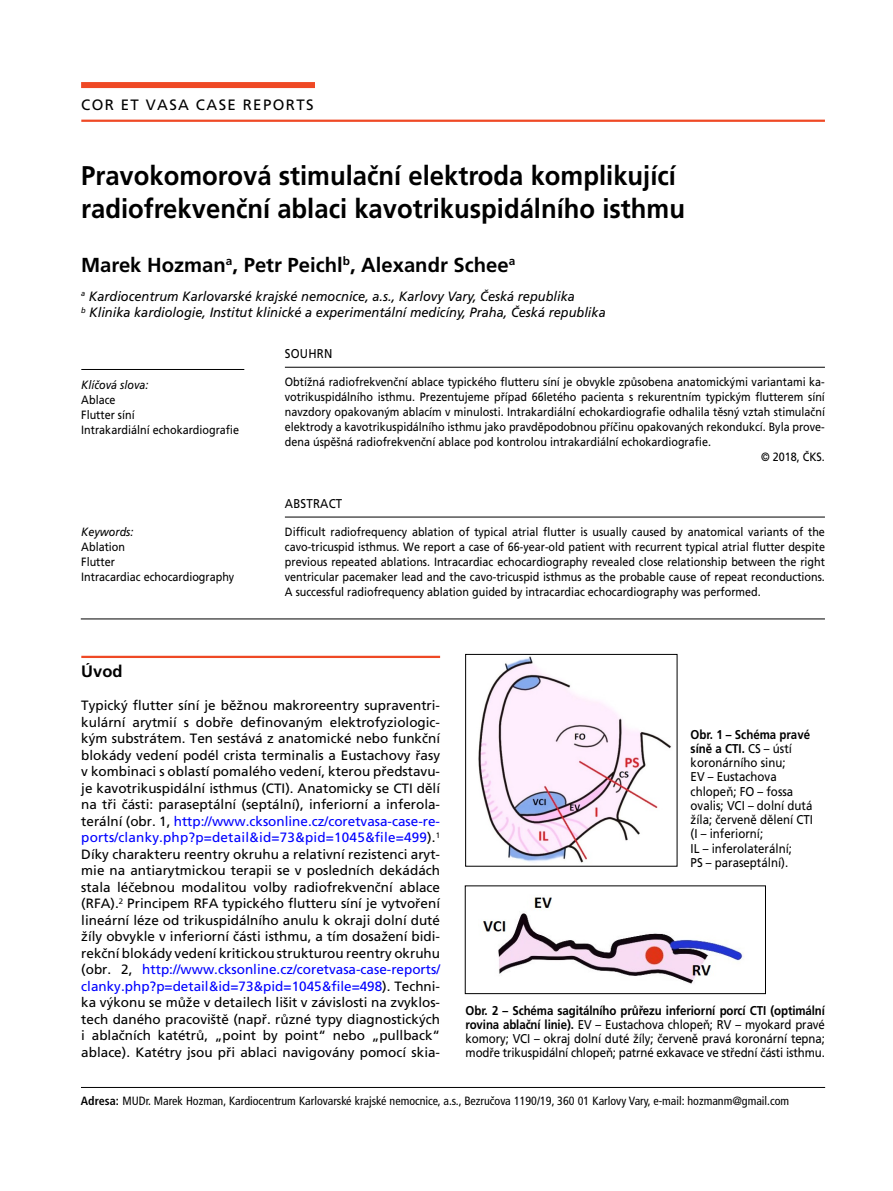
<style>
.page{position:relative;width:893px;height:1191px;background:#fff}
.page>*{position:absolute;margin:0;border:0;box-sizing:border-box;transform-origin:0 0}
.t1{font:700 27px/32.2px "Frutiger CE";color:#000;scale:.95 1}
.t2{font:700 20.25px "Frutiger CE";color:#000}
.t3{font:700 16.5px "Frutiger CE";color:#000}
.t4{font:15px "Frutiger CE";letter-spacing:.095em;color:#000}
.t5{font:14.7px "Calibri";color:#000}
.t6{font:13.5px/16.5px "Frutiger CE";color:#000;text-align:justify}
.t7{font:italic 13.5px/16.5px "Frutiger CE";color:#000;scale:.95 1}
.t8{font:700 13.35px "Calibri";letter-spacing:.005em;color:#000}
.t9{font:12.75px/14.2px "Frutiger CE";color:#000;text-align:justify;scale:.9 1}
.t10{font:12px/15px "Frutiger CE";color:#000;scale:.9 1}
.t11{font:12px "Frutiger Condensed CE";color:#000}
.t12{font:italic 12px "Frutiger CE";color:#000;scale:.9 1}
.s1{color:#00f}
.s2{font-weight:700}
</style>
<div class="page">
<hr style="left:81px;top:120px;width:744px;height:2px;background:#ef4925">
<div style="left:81px;top:82px;width:234px;height:6px;background:#ef4925"></div>
<hr style="left:81px;top:1087px;width:744px;height:1px;background:#000">
<hr style="left:285px;top:367px;width:540px;height:1px;background:#000">
<hr style="left:285px;top:516px;width:540px;height:1px;background:#000">
<hr style="left:81px;top:369px;width:163px;height:1px;background:#000">
<hr style="left:81px;top:656px;width:359px;height:2px;background:#ef4925">
<hr style="left:81px;top:618px;width:744px;height:1px;background:#000">
<img style="left:478px;top:656px;width:193px;height:207px">
<div style="left:465px;top:654px;width:212px;height:212px;border:1px solid #000"></div>
<img style="left:483px;top:897px;width:260px;height:87px">
<div style="left:465px;top:885px;width:301px;height:109px;border:1px solid #000"></div>
<p class="t4" style="left:81px;top:96px;width:234px">Cor et Vasa Case Reports</p>
<h1 class="t1" style="left:81px;top:160px;width:637px">Pravokomorová stimulační elektroda komplikující radiofrekvenční ablaci kavotrikuspidálního isthmu</h1>
<h2 class="t2" style="left:81px;top:253px;width:436px">Marek Hozman<sup>a</sup>, Petr Peichl<sup>b</sup>, Alexandr Schee<sup>a</sup></h2>
<p class="t7" style="left:81px;top:288px;width:554px"><sup>a</sup> Kardiocentrum Karlovarské krajské nemocnice, a.s., Karlovy Vary, Česká republika<br><sup>b</sup> Klinika kardiologie, Institut klinické a experimentální medicíny, Praha, Česká republika</p>
<p class="t12" style="left:81px;top:377px;width:76px">Klíčová slova:</p>
<p class="t10" style="left:81px;top:392px;width:177px">Ablace<br>Flutter síní<br>Intrakardiální echokardiografie</p>
<p class="t12" style="left:81px;top:524px;width:60px">Keywords:</p>
<p class="t10" style="left:81px;top:539px;width:172px">Ablation<br>Flutter<br>Intracardiac echocardiography</p>
<p class="t9" style="left:285px;top:347px;width:54px">Souhrn</p>
<p class="t10" style="left:285px;top:374px;width:601px">Obtížná radiofrekvenční ablace typického flutteru síní je obvykle způsobena anatomickými variantami ka-</p>
<p class="t10" style="left:285px;top:389px;width:602px">votrikuspidálního isthmu. Prezentujeme případ 66letého pacienta s rekurentním typickým flutterem síní</p>
<p class="t10" style="left:285px;top:404px;width:602px">navzdory opakovaným ablacím v minulosti. Intrakardiální echokardiografie odhalila těsný vztah stimulační</p>
<p class="t10" style="left:285px;top:419px;width:601px">elektrody a kavotrikuspidálního isthmu jako pravděpodobnou příčinu opakovaných rekondukcí. Byla prove-</p>
<p class="t10" style="left:285px;top:434px;width:475px">dena úspěšná radiofrekvenční ablace pod kontrolou intrakardiální echokardiografie.</p>
<p class="t10" style="left:761px;top:449px;width:72px">© 2018, ČKS.</p>
<p class="t9" style="left:285px;top:496px;width:65px">Abstract</p>
<p class="t10" style="left:285px;top:524px;width:602px;text-align:justify">Difficult radiofrequency ablation of typical atrial flutter is usually caused by anatomical variants of the cavo-tricuspid isthmus. We report a case of 66-year-old patient with recurrent typical atrial flutter despite previous repeated ablations. Intracardiac echocardiography revealed close relationship between the right ventricular pacemaker lead and the cavo-tricuspid isthmus as the probable cause of repeat reconductions.<br>A successful radiofrequency ablation guided by intracardiac echocardiography was performed.</p>
<p class="t5" style="left:476px;top:516px;width:144px">Obrazová dokumentace</p>
<p class="t3" style="left:81px;top:662px;width:43px">Úvod</p>
<p class="t6" style="left:81px;top:697px;width:360px">Typický flutter síní je běžnou makroreentry supraventri&shy;kulární arytmií s dobře definovaným elektrofyziologic&shy;kým substrátem. Ten sestává z anatomické nebo funkční blokády vedení podél crista terminalis a Eustachovy řasy v kombinaci s oblastí pomalého vedení, kterou představu&shy;je kavotrikuspidální isthmus (CTI). Anatomicky se CTI dělí na tři části: paraseptální (septální), inferiorní a inferola&shy;terální (obr. 1, <span class="s1">http://www.cksonline.cz/coretvasa-case-re&shy;ports/clanky.php?p=detail&amp;id=73&amp;pid=1045&amp;file=499</span>).<sup>1<br></sup>Díky charakteru reentry okruhu a relativní rezistenci aryt&shy;mie na antiarytmickou terapii se v posledních dekádách stala léčebnou modalitou volby radiofrekvenční ablace (RFA).<sup>2</sup> Principem RFA typického flutteru síní je vytvoření lineární léze od trikuspidálního anulu k okraji dolní duté žíly obvykle v inferiorní části isthmu, a tím dosažení bidi&shy;rekční blokády vedení kritickou strukturou reentry okruhu (obr. 2, <span class="s1">http://www.cksonline.cz/coretvasa-case-reports/ clanky.php?p=detail&amp;id=73&amp;pid=1045&amp;file=498</span>). Techni&shy;ka výkonu se může v detailech lišit v závislosti na zvyklos&shy;tech daného pracoviště (např. různé typy diagnostických i ablačních katétrů, „point by point“ nebo „pullback“ ablace). Katétry jsou při ablaci navigovány pomocí skia-</p>
<p class="t9" style="left:691px;top:727px;width:138px;text-align:left"><span class="s2">Obr. 1 – Schéma pravé síně a CTI.</span> CS – ústí koronárního sinu;<br>EV – Eustachova chlopeň; FO – fossa ovalis; VCI – dolní dutá žíla; červeně dělení CTI (I – inferiorní;<br>IL – inferolaterální;<br>PS – paraseptální).</p>
<p class="t9" style="left:466px;top:1003px;width:401px"><span class="s2">Obr. 2 – Schéma sagitálního průřezu inferiorní porcí CTI (optimální rovina ablační linie).</span> EV – Eustachova chlopeň; RV – myokard pravé komory; VCI – okraj dolní duté žíly; červeně pravá koronární tepna; modře trikuspidální chlopeň; patrné exkavace ve střední části isthmu.</p>
<p class="t8" style="left:476px;top:1038px;width:415px">Obrázek 2: Schéma sagitálního průřezu inferiorní porcí CTI (optimální rovin</p>
<p class="t11" style="left:81px;top:1093px;width:710px"><span class="s2">Adresa:</span> MUDr. Marek Hozman, Kardiocentrum Karlovarské krajské nemocnice, a.s., Bezručova 1190/19, 360 01 Karlovy Vary, e-mail: hozmanm@gmail.com</p>
</div>
